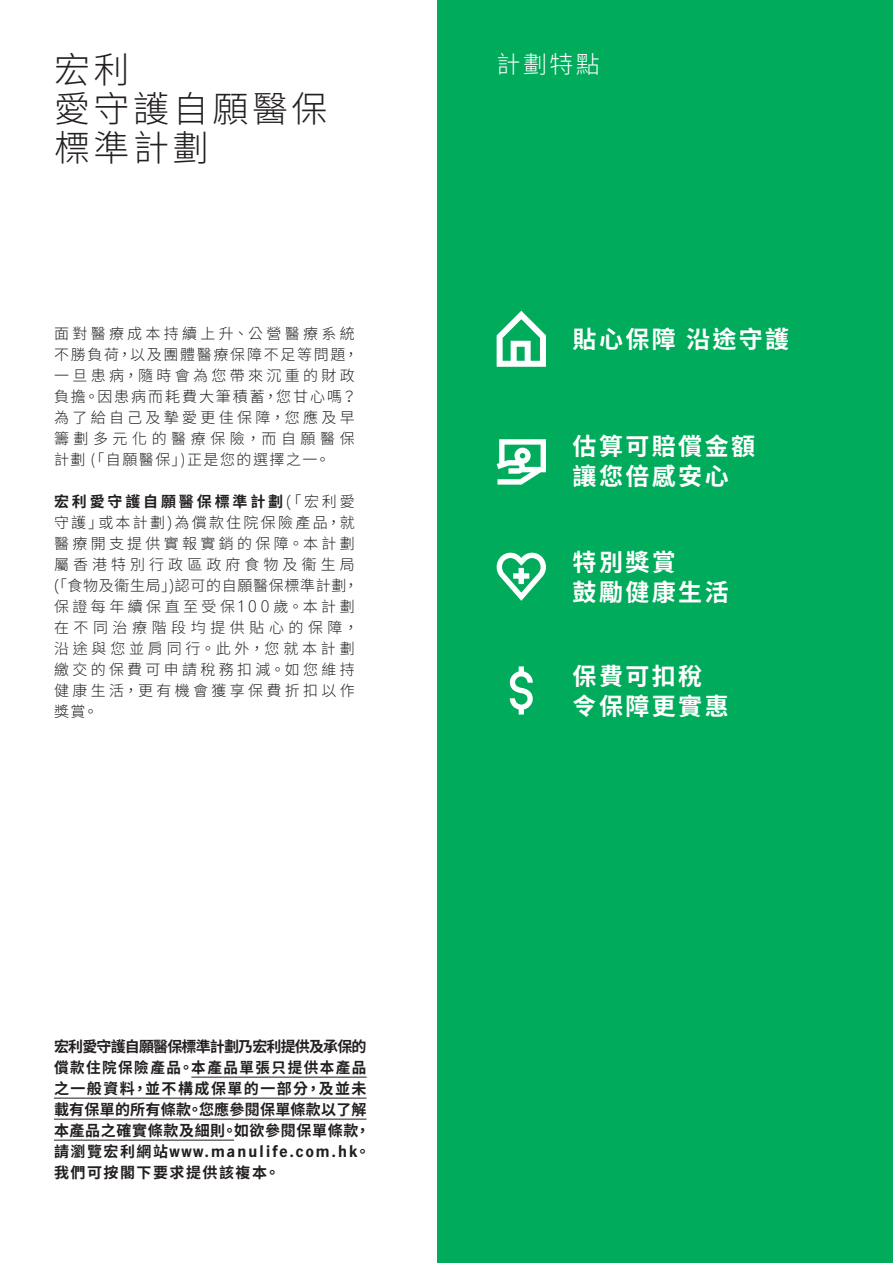
<style>
.page{position:relative;width:893px;height:1263px;background:#fff}
.page>*{position:absolute;margin:0;border:0;box-sizing:border-box;transform-origin:0 0}
.t1{font:300 36px "Noto Sans CJ Ktc";letter-spacing:.1em;color:#231f20}
.t2{font:700 24px/30px "Noto Sans CJ Ktc";letter-spacing:.1em;color:#fff}
.t3{font:300 24px "Noto Sans CJ Ktc";color:#fff}
.t4{font:300 15px/21px "Noto Sans CJ Ktc";letter-spacing:.22em;color:#231f20}
.t5{font:700 15px/21px "Noto Sans CJ Ktc";letter-spacing:.04em;color:#231f20}
.t6{font:300 15px "Manulife JH Sans";color:#231f20}
.s1{font-weight:700}
.s2{font-family:"Manulife JH Sans"}
</style>
<div class="page">
<div style="left:438px;top:0;width:455px;height:1263px;background:#00ab5b"></div>
<svg style="left:497px;top:311px;width:49px;height:56px"></svg>
<svg style="left:496px;top:553px;width:50px;height:48px"></svg>
<svg style="left:509px;top:666px;width:24px;height:48px"></svg>
<svg style="left:497px;top:439px;width:49px;height:46px"></svg>
<hr style="left:191px;top:1077px;width:176px;height:1px;background:#231f20">
<hr style="left:54px;top:1098px;width:313px;height:1px;background:#231f20">
<hr style="left:54px;top:1119px;width:313px;height:1px;background:#231f20">
<hr style="left:54px;top:1140px;width:180px;height:1px;background:#231f20">
<p class="t1" style="left:54px;top:49px;width:77px">宏利</p>
<p class="t1" style="left:54px;top:88px;width:275px">愛守護自願醫保</p>
<p class="t1" style="left:54px;top:127px;width:156px">標準計劃</p>
<p class="t4" style="left:54px;top:324px;width:306px">面對醫療成本持續上升、公營醫療系統不勝負荷，以及團體醫療保障不足等問題，一旦患病，隨時會為您帶來沉重的財政負擔。因患病而耗費大筆積蓄，您甘心嗎？為了給自己及摯愛更佳保障，您應及早籌劃多元化的醫療保險，而自願醫保計劃 (「自願醫保」)正是您的選擇之一。</p>
<p class="t4" style="left:52px;top:492px;width:304px;text-align:justify"><span class="s1">宏利愛守護自願醫保標準計劃</span><span class="s2">(</span>「宏利愛守護」或本計劃<span class="s2">)</span>為償款住院保險產品，就醫療開支提供實報實銷的保障。本計劃屬香港特別行政區政府食物及衞生局「食物及衞生局」</p>
<p class="t4" style="left:54px;top:576px;width:306px;text-indent:116px"><span class="s2">)</span>認可的自願醫保標準計劃，保證每年續保直至受保<span class="s2">100</span>歲。本計劃在不同治療階段均提供貼心的保障，沿途與您並肩同行。此外，您就本計劃繳交的保費可申請稅務扣減。如您維持健康生活，更有機會獲享保費折扣以作獎賞。</p>
<p class="t6" style="left:54px;top:575px;width:6px">(</p>
<p class="t5" style="left:54px;top:1036px;width:318px">宏利愛守護自願醫保標準計劃乃宏利提供及承保的償款住院保險產品。本產品單張只提供本產品之一般資料，並不構成保單的一部分，及並未載有保單的所有條款。您應參閱保單條款以了解本產品之確實條款及細則。如欲參閱保單條款，請瀏覽宏利網站<span class="s2">www.manulife.com.hk</span>。我們可按閣下要求提供該複本。</p>
<p class="t3" style="left:497px;top:51px;width:105px">計劃特點</p>
<p class="t2" style="left:573px;top:325px;width:218px">貼心保障 沿途守護</p>
<p class="t2" style="left:573px;top:431px;width:184px">估算可賠償金額</p>
<p class="t2" style="left:573px;top:461px;width:157px">讓您倍感安心</p>
<p class="t2" style="left:573px;top:547px;width:157px">特別獎賞<br>鼓勵健康生活</p>
<p class="t2" style="left:573px;top:661px;width:131px">保費可扣稅</p>
<p class="t2" style="left:573px;top:691px;width:157px">令保障更實惠</p>
</div>
